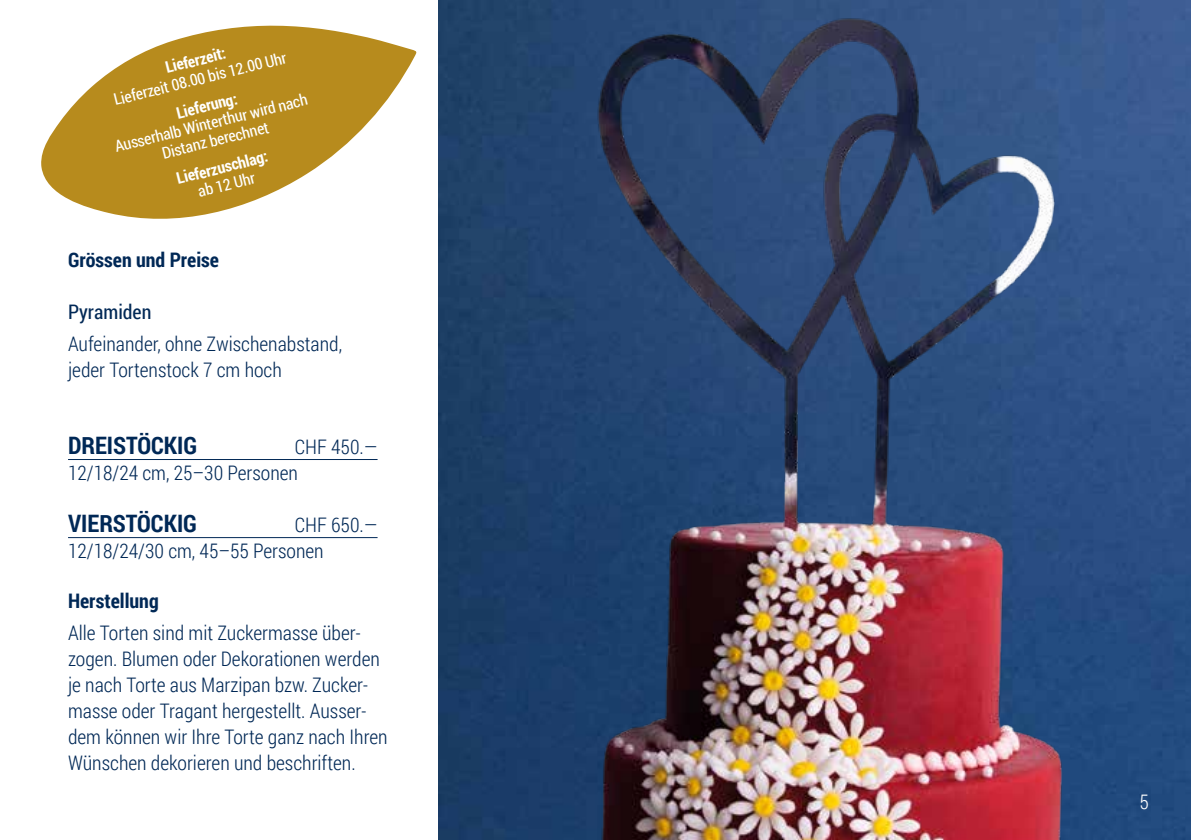
<style>
.page{position:relative;width:1191px;height:840px;background:#fff}
.page>*{position:absolute;margin:0;border:0;box-sizing:border-box;transform-origin:0 0}
.t1{font:700 24px "Roboto Condensed";color:#002856}
.t2{font:300 20px/26px "Roboto Condensed";color:#002856}
.t3{font:700 20px "Roboto Condensed";color:#002856}
.t4{font:20px "Roboto Condensed";color:#002856}
.t5{font:300 20px "Roboto Condensed";color:#fff}
.t6{font:16px/17.6px "Roboto Condensed";color:#fff;text-align:center}
.t7{font:700 16px "Roboto Condensed";color:#fff}
</style>
<div class="page">
<hr style="left:68px;top:459px;width:309px;height:1px;background:#002856">
<hr style="left:68px;top:537px;width:309px;height:1px;background:#002856">
<img style="left:438px;top:0;width:753px;height:839px">
<svg style="left:41px;top:25px;width:376px;height:194px;fill:#b78b1d"></svg>
<p class="t7" style="left:163px;top:57px;width:63px;rotate:-14deg">Lieferzeit:</p>
<p class="t6" style="left:112px;top:91px;width:179px;rotate:-14deg">Lieferzeit 08.00 bis 12.00 Uhr</p>
<p class="t6" style="left:113px;top:138px;width:199px;rotate:-14deg">Ausserhalb Winterthur wird nach<br>Distanz berechnet</p>
<p class="t7" style="left:174px;top:102px;width:64px;rotate:-14deg">Lieferung:</p>
<p class="t7" style="left:174px;top:167px;width:95px;rotate:-14deg">Lieferzuschlag:</p>
<p class="t6" style="left:196px;top:182px;width:60px;rotate:-14deg">ab 12 Uhr</p>
<p class="t3" style="left:68px;top:246px;width:152px">Grössen und Preise</p>
<p class="t4" style="left:68px;top:298px;width:85px">Pyramiden</p>
<p class="t2" style="left:68px;top:330px;width:275px">Aufeinander, ohne Zwischenabstand, jeder Tortenstock 7 cm hoch</p>
<p class="t1" style="left:68px;top:428px;width:131px">DREISTÖCKIG</p>
<p class="t2" style="left:68px;top:432px;width:311px;text-indent:227px">CHF 450.—<br>12/18/24 cm, 25–30 Personen</p>
<p class="t1" style="left:68px;top:506px;width:131px">VIERSTÖCKIG</p>
<p class="t2" style="left:68px;top:510px;width:311px;text-indent:227px">CHF 650.—<br>12/18/24/30 cm, 45–55 Personen</p>
<p class="t3" style="left:68px;top:586px;width:92px">Herstellung</p>
<p class="t2" style="left:68px;top:618px;width:321px">Alle Torten sind mit Zuckermasse über&shy;zogen. Blumen oder Dekorationen werden je nach Torte aus Marzipan bzw. Zucker&shy;masse oder Tragant hergestellt. Ausser&shy;dem können wir Ihre Torte ganz nach Ihren Wünschen dekorieren und beschriften.</p>
<p class="t5" style="left:1139px;top:787px;width:11px">5</p>
</div>
